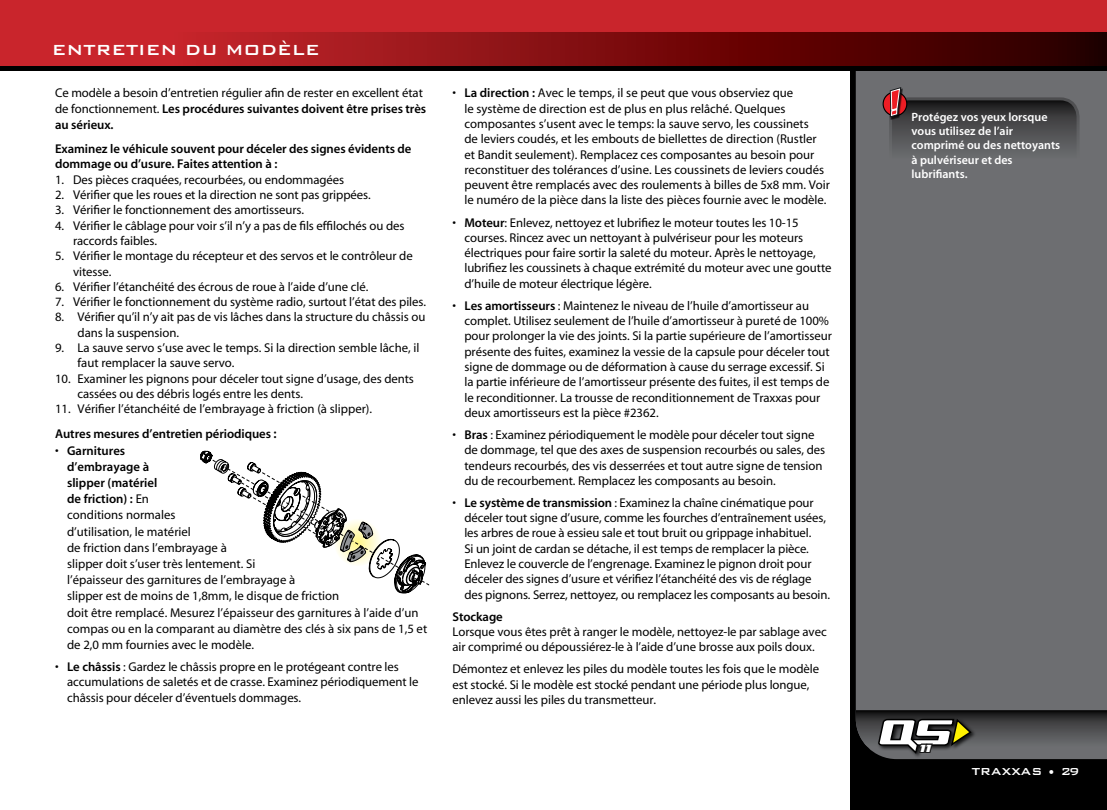
<style>
.page{position:relative;width:1107px;height:810px;background:#fff}
.page>*{position:absolute;margin:0;border:0;box-sizing:border-box;transform-origin:0 0}
.t1{font:19.5px "Bank Gothic Medium BT";color:#fff}
.t2{font:13.5px "Bank Gothic Medium BT";color:#fff}
.t3{font:12.75px/15.3px "Myriad";letter-spacing:-.005em;color:#000}
.t4{font:600 12.75px/15.3px "Myriad";letter-spacing:-.005em;color:#000}
.t5{font:600 12px/14.4px "Myriad";color:#fff}
.t6{font:italic 12px "SF Trans Robotics Extended";color:#fff}
.s1{font-weight:600}
.s2{font-weight:600;font-size:13.5px}
</style>
<div class="page">
<div style="left:850px;top:13px;width:257px;height:797px;background:#000"></div>
<div style="left:856px;top:71px;width:251px;height:688px;background:#6d6e71"></div>
<div style="left:0;top:0;width:1107px;height:70px;background:#000"></div>
<div style="left:0;top:0;width:1107px;height:51px;background:#c9252c"></div>
<svg style="left:0;top:32px;width:1107px;height:34px;background:#851013"></svg>
<svg style="left:200px;top:451px;width:229px;height:142px"></svg>
<svg style="left:883px;top:92px;width:24px;height:24px"></svg>
<div style="left:883px;top:92px;width:24px;height:24px;border:1px solid #000;border-radius:50%"></div>
<svg style="left:888px;top:85px;width:190px;height:95px;background:#585658"></svg>
<div style="left:877px;top:717px;width:100px;height:42px;background:#000;opacity:.8"></div>
<svg style="left:856px;top:710px;width:251px;height:47px;background:#565755"></svg>
<h1 class="t1" style="left:52px;top:40px;width:270px">ENTRETIEN DU MODÈLE</h1>
<p class="t3" style="left:55px;top:86px;width:373px;line-height:15.8px">Ce modèle a besoin d’entretien régulier afin de rester en excellent état de fonctionnement. <span class="s1">Les procédures suivantes doivent être prises très au sérieux.</span></p>
<p class="t4" style="left:55px;top:142px;width:358px">Examinez le véhicule souvent pour déceler des signes évidents de dommage ou d’usure. Faites attention à :</p>
<p class="t3" style="left:55px;top:172px;width:291px">1. Des pièces craquées, recourbées, ou endommagées</p>
<p class="t3" style="left:55px;top:188px;width:317px">2. Vérifier que les roues et la direction ne sont pas grippées.</p>
<p class="t3" style="left:55px;top:203px;width:251px">3. Vérifier le fonctionnement des amortisseurs.</p>
<p class="t3" style="left:73px;top:218px;width:333px;text-indent:-18px">4. Vérifier le câblage pour voir s’il n’y a pas de fils effilochés ou des raccords faibles.</p>
<p class="t3" style="left:73px;top:249px;width:341px;text-indent:-18px">5. Vérifier le montage du récepteur et des servos et le contrôleur de vitesse.</p>
<p class="t3" style="left:55px;top:279px;width:315px">6. Vérifier l’étanchéité des écrous de roue à l’aide d’une clé.</p>
<p class="t3" style="left:55px;top:295px;width:373px">7. Vérifier le fonctionnement du système radio, surtout l’état des piles.</p>
<p class="t3" style="left:78px;top:310px;width:349px;text-indent:-23px">8. Vérifier qu’il n’y ait pas de vis lâches dans la structure du châssis ou dans la suspension.</p>
<p class="t3" style="left:78px;top:341px;width:343px;text-indent:-23px">9. La sauve servo s’use avec le temps. Si la direction semble lâche, il faut remplacer la sauve servo.</p>
<p class="t3" style="left:78px;top:371px;width:338px;text-indent:-23px">10. Examiner les pignons pour déceler tout signe d’usage, des dents cassées ou des débris logés entre les dents.</p>
<p class="t3" style="left:55px;top:397px;width:319px;line-height:25.2px">11. Vérifier l’étanchéité de l’embrayage à friction (à slipper).<br><span class="s1">Autres mesures d’entretien périodiques</span> <span class="s2">:</span></p>
<p class="t3" style="left:67px;top:443px;width:362px;line-height:16.2px;text-indent:-12px">• <span class="s1">Garnitures<br>d’embrayage à<br>slipper (matériel<br>de friction) :</span> En<br>conditions normales<br>d’utilisation, le matériel<br>de friction dans l’embrayage à<br>slipper doit s’user très lentement. Si<br>l’épaisseur des garnitures de l’embrayage à<br>slipper est de moins de 1,8mm, le disque de friction<br>doit être remplacé. Mesurez l’épaisseur des garnitures à l’aide d’un compas ou en la comparant au diamètre des clés à six pans de 1,5 et de 2,0 mm fournies avec le modèle.</p>
<p class="t3" style="left:67px;top:660px;width:353px;text-indent:-12px">• <span class="s1">Le châssis</span> : Gardez le châssis propre en le protégeant contre les accumulations de saletés et de crasse. Examinez périodiquement le châssis pour déceler d’éventuels dommages.</p>
<p class="t3" style="left:464px;top:86px;width:367px;text-indent:-12px">• <span class="s1">La direction :</span> Avec le temps, il se peut que vous observiez que<br>le système de direction est de plus en plus relâché. Quelques composantes s’usent avec le temps: la sauve servo, les coussinets<br>de leviers coudés, et les embouts de biellettes de direction (Rustler et Bandit seulement). Remplacez ces composantes au besoin pour reconstituer des tolérances d’usine. Les coussinets de leviers coudés peuvent être remplacés avec des roulements à billes de 5x8 mm. Voir le numéro de la pièce dans la liste des pièces fournie avec le modèle.</p>
<p class="t3" style="left:464px;top:215px;width:369px;text-indent:-12px">• <span class="s1">Moteur</span>: Enlevez, nettoyez et lubrifiez le moteur toutes les 10-15 courses. Rincez avec un nettoyant à pulvériseur pour les moteurs électriques pour faire sortir la saleté du moteur. Après le nettoyage, lubrifiez les coussinets à chaque extrémité du moteur avec une goutte d’huile de moteur électrique légère.</p>
<p class="t3" style="left:464px;top:298px;width:369px;text-indent:-12px">• <span class="s1">Les amortisseurs</span> : Maintenez le niveau de l’huile d’amortisseur au complet. Utilisez seulement de l’huile d’amortisseur à pureté de 100% pour prolonger la vie des joints. Si la partie supérieure de l’amortisseur présente des fuites, examinez la vessie de la capsule pour déceler tout signe de dommage ou de déformation à cause du serrage excessif. Si la partie inférieure de l’amortisseur présente des fuites, il est temps de le reconditionner. La trousse de reconditionnement de Traxxas pour deux amortisseurs est la pièce #2362.</p>
<p class="t3" style="left:464px;top:428px;width:362px;text-indent:-12px">• <span class="s1">Bras</span> : Examinez périodiquement le modèle pour déceler tout signe de dommage, tel que des axes de suspension recourbés ou sales, des tendeurs recourbés, des vis desserrées et tout autre signe de tension du de recourbement. Remplacez les composants au besoin.</p>
<p class="t3" style="left:464px;top:495px;width:367px;text-indent:-12px">• <span class="s1">Le système de transmission</span> : Examinez la chaîne cinématique pour déceler tout signe d’usure, comme les fourches d’entraînement usées, les arbres de roue à essieu sale et tout bruit ou grippage inhabituel.<br>Si un joint de cardan se détache, il est temps de remplacer la pièce.<br>Enlevez le couvercle de l’engrenage. Examinez le pignon droit pour déceler des signes d’usure et vérifiez l’étanchéité des vis de réglage des pignons. Serrez, nettoyez, ou remplacez les composants au besoin.</p>
<p class="t4" style="left:452px;top:609px;width:52px">Stockage</p>
<p class="t3" style="left:452px;top:625px;width:376px">Lorsque vous êtes prêt à ranger le modèle, nettoyez-le par sablage avec air comprimé ou dépoussiérez-le à l’aide d’une brosse aux poils doux.</p>
<p class="t3" style="left:452px;top:662px;width:368px">Démontez et enlevez les piles du modèle toutes les fois que le modèle est stocké. Si le modèle est stocké pendant une période plus longue, enlevez aussi les piles du transmetteur.</p>
<p class="t5" style="left:912px;top:110px;width:150px">Protégez vos yeux lorsque vous utilisez de l’air comprimé ou des nettoyants à pulvériseur et des lubrifiants.</p>
<p class="t6" style="left:920px;top:742px;width:13px">11</p>
<p class="t2" style="left:972px;top:764px;width:109px">TRAXXAS • 29</p>
</div>
